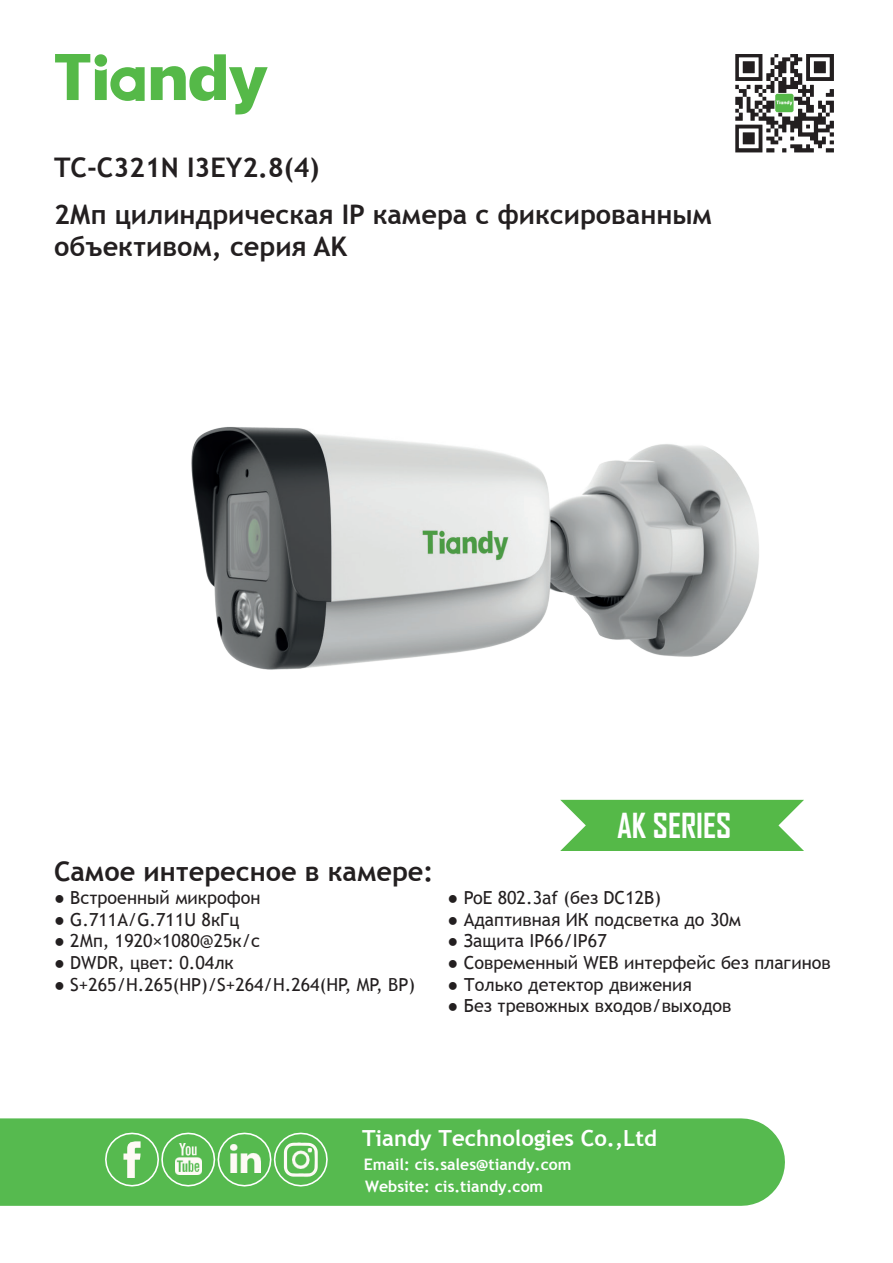
<style>
.page{position:relative;width:893px;height:1263px;background:#fff}
.page>*{position:absolute;margin:0;border:0;box-sizing:border-box;transform-origin:0 0}
.t1{font:700 33px "Agency FB";color:#fff}
.t2{font:700 27px/32.4px "Trebuchet MS";color:#231f20}
.t3{font:700 22.2px "Trebuchet MS";color:#fff}
.t4{font:18px "Trebuchet MS";color:#231f20}
.t5{font:700 15.9px "Trebuchet MS";color:#fff}
</style>
<div class="page">
<div style="left:0;top:1118px;width:785px;height:88px;background:#56ba4f"></div>
<svg style="left:104px;top:1132px;width:225px;height:55px"></svg>
<img style="left:292px;top:1148px;width:20px;height:20px">
<svg style="left:55px;top:54px;width:90px;height:47px"></svg>
<svg style="left:151px;top:54px;width:117px;height:60px"></svg>
<svg style="left:735px;top:54px;width:99px;height:98px"></svg>
<img style="left:191px;top:427px;width:568px;height:243px">
<svg style="left:560px;top:800px;width:244px;height:51px"></svg>
<h2 class="t2" style="left:54px;top:151px;width:267px">TC-C321N I3EY2.8(4)</h2>
<h2 class="t2" style="left:54px;top:198px;width:659px">2Мп цилиндрическая IP камера с фиксированным объективом, серия AK</h2>
<h2 class="t2" style="left:54px;top:855px;width:381px">Самое интересное в камере:</h2>
<p class="t4" style="left:54px;top:887px;width:208px">● Встроенный микрофон</p>
<p class="t4" style="left:54px;top:909px;width:187px">● G.711A/G.711U 8кГц</p>
<p class="t4" style="left:54px;top:930px;width:208px">● 2Мп, 1920×1080@25к/с</p>
<p class="t4" style="left:54px;top:952px;width:181px">● DWDR, цвет: 0.04лк</p>
<p class="t4" style="left:54px;top:973px;width:362px">● S+265/H.265(HP)/S+264/H.264(HP, MP, BP)</p>
<h1 class="t1" style="left:617px;top:805px;width:116px">AK SERIES</h1>
<p class="t4" style="left:448px;top:887px;width:215px">● PoE 802.3af (без DC12В)</p>
<p class="t4" style="left:448px;top:909px;width:295px">● Адаптивная ИК подсветка до 30м</p>
<p class="t4" style="left:448px;top:930px;width:161px">● Защита IP66/IP67</p>
<p class="t4" style="left:448px;top:952px;width:385px">● Современный WEB интерфейс без плагинов</p>
<p class="t4" style="left:448px;top:973px;width:246px">● Только детектор движения</p>
<p class="t4" style="left:448px;top:995px;width:285px">● Без тревожных входов/выходов</p>
<p class="t3" style="left:362px;top:1124px;width:297px">Tiandy Technologies Co.,Ltd</p>
<p class="t5" style="left:365px;top:1177px;width:180px">Website: cis.tiandy.com</p>
<p class="t5" style="left:364px;top:1154px;width:209px">Email: cis.sales@tiandy.com</p>
</div>
